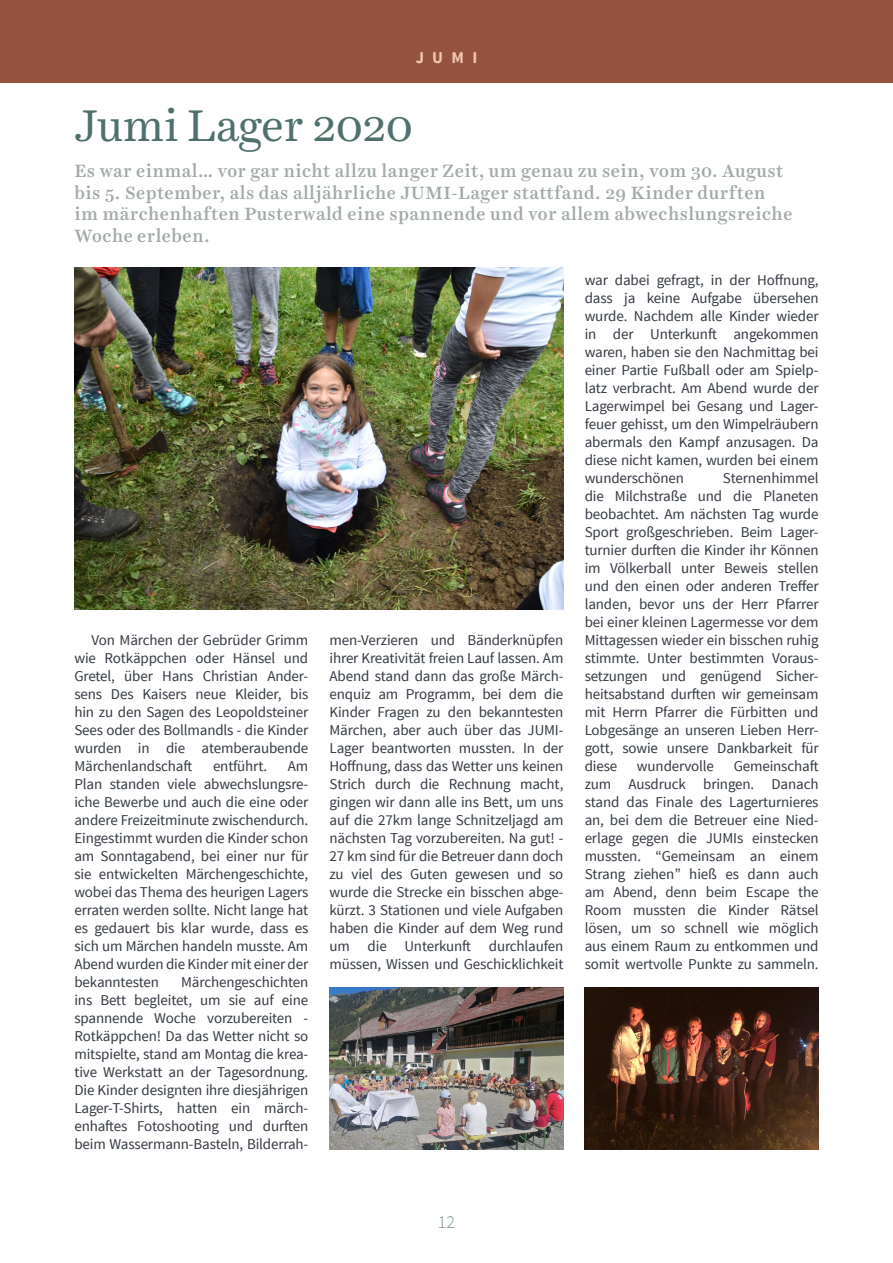
<style>
.page{position:relative;width:893px;height:1263px;background:#fff}
.page>*{position:absolute;margin:0;border:0;box-sizing:border-box;transform-origin:0 0}
.t1{font:45px "Harriet Text";letter-spacing:-.01em;color:#4f706c}
.t2{font:500 18px/21.6px "Harriet Text";letter-spacing:.025em;color:#a0a9a6}
.t3{font:300 18px "Source Sans Pro";color:#7d9497}
.t4{font:700 16.5px "Source Sans Pro";color:#f0c8b0}
.t5{font:15px/18px "Source Sans Pro";letter-spacing:-.01em;color:#343942;text-align:justify}
</style>
<div class="page">
<div style="left:0;top:0;width:893px;height:83px;background:#965340"></div>
<img style="left:74px;top:267px;width:489px;height:342px">
<img style="left:330px;top:987px;width:233px;height:162px">
<img style="left:585px;top:987px;width:234px;height:162px">
<p class="t4" style="left:416px;top:47px;width:63px">JUMI</p>
<h1 class="t1" style="left:74px;top:94px;width:340px">Jumi Lager 2020</h1>
<p class="t2" style="left:74px;top:160px;width:719px">Es war einmal… vor gar nicht allzu langer Zeit, um genau zu sein, vom 30. August bis 5. September, als das alljährliche JUMI-Lager stattfand. 29 Kinder durften im märchenhaften Pusterwald eine spannende und vor allem abwechslungsreiche Woche erleben.</p>
<p class="t5" style="left:74px;top:632px;width:235px;text-indent:17px">Von Märchen der Gebrüder Grimm wie Rotkäppchen oder Hänsel und Gretel, über Hans Christian Ander&shy;sens Des Kaisers neue Kleider, bis hin zu den Sagen des Leopoldsteiner Sees oder des Bollmandls - die Kinder wurden in die atemberaubende Märchenlandschaft</p>
<p class="t5" style="left:213px;top:758px;width:56px">entführt.</p>
<p class="t5" style="left:74px;top:758px;width:235px;text-indent:213px">Am Plan standen viele abwechslungsre&shy;iche Bewerbe und auch die eine oder andere Freizeitminute zwischendurch.<br>Eingestimmt wurden die Kinder schon am Sonntagabend, bei einer nur für sie entwickelten Märchengeschichte, wobei das Thema des heurigen Lagers erraten werden sollte. Nicht lange hat es gedauert bis klar wurde, dass es sich um Märchen handeln musste. Am Abend wurden die Kinder mit einer der bekanntesten</p>
<p class="t5" style="left:74px;top:974px;width:235px;text-indent:107px">Märchengeschichten ins Bett begleitet, um sie auf eine spannende Woche vorzubereiten - Rotkäppchen! Da das Wetter nicht so mitspielte, stand am Montag die krea&shy;tive Werkstatt an der Tagesordnung.<br>Die Kinder designten ihre diesjährigen Lager-T-Shirts, hatten ein märch&shy;enhaftes Fotoshooting und durften beim Wassermann-Basteln, Bilderrah-</p>
<p class="t5" style="left:330px;top:632px;width:235px">men-Verzieren und Bänderknüpfen ihrer Kreativität freien Lauf lassen. Am Abend stand dann das große Märch&shy;enquiz am Programm, bei dem die Kinder Fragen zu den bekanntesten Märchen, aber auch über das JUMI-Lager beantworten mussten. In der Hoffnung, dass das Wetter uns keinen Strich durch die Rechnung macht, gingen wir dann alle ins Bett, um uns auf die 27km lange Schnitzeljagd am nächsten Tag vorzubereiten. Na gut! - 27 km sind für die Betreuer dann doch zu viel des Guten gewesen und so wurde die Strecke ein bisschen abge&shy;kürzt. 3 Stationen und viele Aufgaben haben die Kinder auf dem Weg rund um die Unterkunft durchlaufen müssen, Wissen und Geschicklichkeit</p>
<p class="t5" style="left:585px;top:272px;width:235px">war dabei gefragt, in der Hoffnung, dass ja keine Aufgabe übersehen wurde. Nachdem alle Kinder wieder in der Unterkunft angekommen waren, haben sie den Nachmittag bei einer Partie Fußball oder am Spielp&shy;latz verbracht. Am Abend wurde der Lagerwimpel bei Gesang und Lager&shy;feuer gehisst, um den Wimpelräubern abermals den Kampf anzusagen. Da diese nicht kamen, wurden bei einem wunderschönen</p>
<p class="t5" style="left:585px;top:470px;width:235px;text-indent:138px">Sternenhimmel die Milchstraße und die Planeten beobachtet. Am nächsten Tag wurde Sport großgeschrieben. Beim Lager&shy;turnier durften die Kinder ihr Können im Völkerball unter Beweis stellen und den einen oder anderen Treffer landen, bevor uns der Herr Pfarrer bei einer kleinen Lagermesse vor dem Mittagessen wieder ein bisschen ruhig stimmte. Unter bestimmten Voraus&shy;setzungen und genügend Sicher&shy;heitsabstand durften wir gemeinsam mit Herrn Pfarrer die Fürbitten und Lobgesänge an unseren Lieben Herr&shy;gott, sowie unsere Dankbarkeit für diese</p>
<p class="t5" style="left:585px;top:758px;width:235px;text-indent:149px">Gemeinschaft zum Ausdruck bringen. Danach stand das Finale des Lagerturnieres an, bei dem die Betreuer eine Nied&shy;erlage gegen die JUMIs einstecken mussten. “Gemeinsam an einem Strang ziehen” hieß es dann auch am Abend, denn beim Escape the Room mussten die Kinder Rätsel lösen, um so schnell wie möglich aus einem Raum zu entkommen und somit wertvolle Punkte zu sammeln.</p>
<p class="t5" style="left:637px;top:758px;width:79px">wundervolle</p>
<p class="t3" style="left:438px;top:1211px;width:19px">12</p>
</div>
